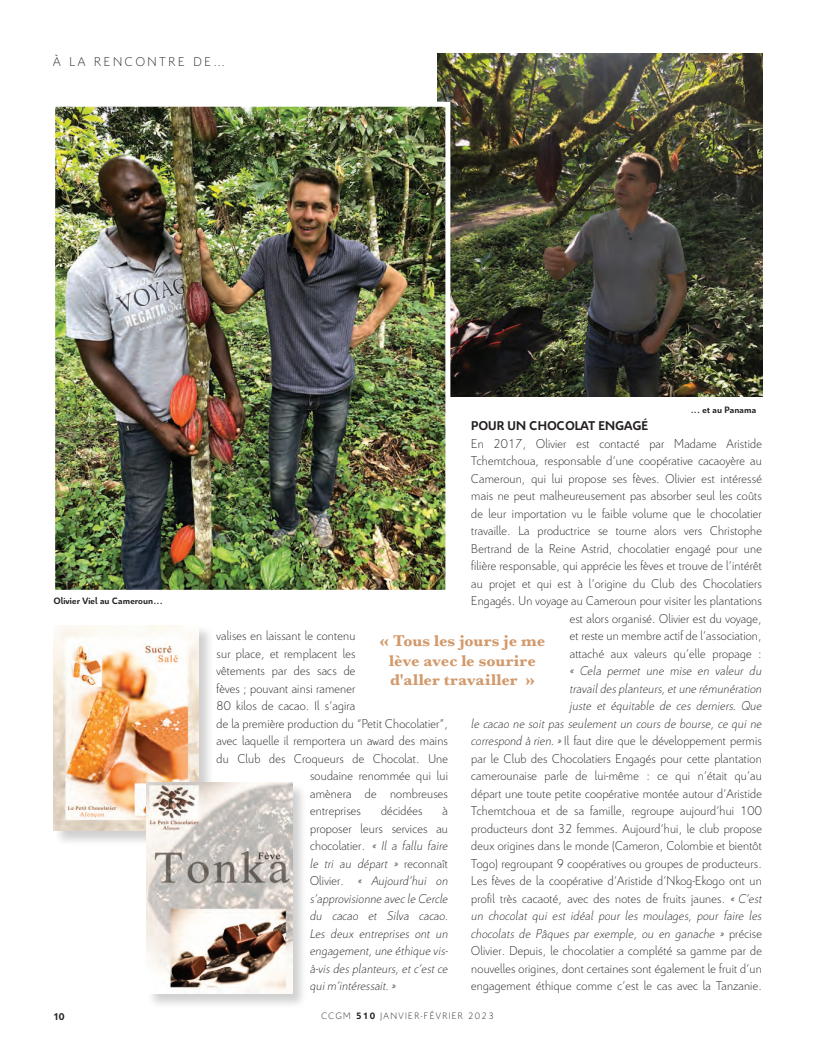
<style>
.page{position:relative;width:815px;height:1063px;background:#fff}
.page>*{position:absolute;margin:0;border:0;box-sizing:border-box;transform-origin:0 0}
.t1{font:700 16.25px/19.5px "Baskerville";color:#d29a6c;text-align:center}
.t2{font:300 13.75px/17.5px "Citroen";letter-spacing:.015em;color:#231f20;text-align:right}
.t3{font:italic 300 13.75px/17.5px "Citroen";letter-spacing:.015em;color:#231f20;text-align:justify}
.t4{font:700 13.75px "Citroen";letter-spacing:.015em;color:#231f20}
.t5{font:300 13.75px "Citroen";letter-spacing:.2em;color:#231f20}
.t6{font:700 10.62px "Citroen";color:#231f20}
.t7{font:700 10px "Citroen";letter-spacing:.015em;color:#231f20}
.t8{font:300 10px "Citroen";letter-spacing:.14em;color:#231f20}
.s1{font-style:italic}
.s2{font-style:normal}
.s3{font-weight:700}
</style>
<div class="page">
<img style="left:438px;top:54px;width:324px;height:343px">
<img style="left:56px;top:108px;width:388px;height:481px">
<div style="left:50px;top:102px;width:400px;height:493px;border:5px solid #fff"></div>
<div style="left:53px;top:625px;width:161px;height:221px;background:#231f20;opacity:.21"></div>
<img style="left:54px;top:625px;width:145px;height:206px">
<div style="left:147px;top:782px;width:161px;height:227px;background:#231f20;opacity:.21"></div>
<img style="left:147px;top:783px;width:145px;height:211px">
<p class="t5" style="left:53px;top:52px;width:174px">À LA RENCONTRE DE…</p>
<p class="t7" style="left:691px;top:403px;width:67px">... et au Panama</p>
<p class="t7" style="left:54px;top:594px;width:110px">Olivier Viel au Cameroun...</p>
<p class="t4" style="left:471px;top:416px;width:178px">POUR UN CHOCOLAT ENGAGÉ</p>
<p class="t2" style="left:471px;top:434px;width:292px">En 2017, Olivier est contacté par Madame Aristide Tchemtchoua, responsable d’une coopérative cacaoyère au Cameroun, qui lui propose ses fèves. Olivier est intéressé mais ne peut malheureusement pas absorber seul les coûts de leur importation vu le faible volume que le chocolatier travaille. La productrice se tourne alors vers Christophe Bertrand de la Reine Astrid, chocolatier engagé pour une filière responsable, qui apprécie les fèves et trouve de l’intérêt au projet et qui est à l'origine du Club des Chocolatiers Engagés. Un voyage au Cameroun pour visiter les plantations est alors organisé. Olivier est du voyage,<br>et reste un membre actif de l’association,<br>attaché aux valeurs qu’elle propage :</p>
<p class="t2" style="left:471px;top:661px;width:292px"><span class="s1">« Cela permet une mise en valeur du<br>travail des planteurs, et une rémunération<br>juste et équitable de ces derniers. Que<br>le cacao ne soit pas seulement un cours de bourse, ce qui ne correspond à rien. »</span> Il faut dire que le développement permis par le Club des Chocolatiers Engagés pour cette plantation camerounaise parle de lui-même : ce qui n’était qu’au départ une toute petite coopérative montée autour d’Aristide Tchemtchoua et de sa famille, regroupe aujourd’hui 100 producteurs dont 32 femmes. Aujourd’hui, le club propose deux origines dans le monde (Cameron, Colombie et bientôt Togo) regroupant 9 coopératives ou groupes de producteurs.<br>Les fèves de la coopérative d’Aristide d’Nkog-Ekogo ont un profil très cacaoté, avec des notes de fruits jaunes. <span class="s1">« C’est un chocolat qui est idéal pour les moulages, pour faire les chocolats de Pâques par exemple, ou en ganache »</span> précise Olivier. Depuis, le chocolatier a complété sa gamme par de nouvelles origines, dont certaines sont également le fruit d’un engagement éthique comme c’est le cas avec la Tanzanie.</p>
<p class="t2" style="left:217px;top:626px;width:140px">valises en laissant le contenu</p>
<p class="t2" style="left:217px;top:644px;width:140px">sur place, et remplacent les</p>
<p class="t2" style="left:217px;top:661px;width:140px">vêtements par des sacs de</p>
<p class="t2" style="left:217px;top:679px;width:140px">fèves ; pouvant ainsi ramener</p>
<p class="t2" style="left:217px;top:696px;width:140px">80 kilos de cacao. Il s’agira</p>
<p class="t2" style="left:217px;top:714px;width:233px">de la première production du “Petit Chocolatier”,</p>
<p class="t2" style="left:217px;top:731px;width:233px">avec laquelle il remportera un award des mains</p>
<p class="t2" style="left:217px;top:749px;width:233px">du Club des Croqueurs de Chocolat. Une</p>
<p class="t2" style="left:310px;top:766px;width:139px">soudaine renommée qui lui</p>
<p class="t2" style="left:310px;top:784px;width:139px">amènera de nombreuses</p>
<p class="t2" style="left:310px;top:801px;width:52px">entreprises</p>
<p class="t2" style="left:381px;top:801px;width:43px">décidées</p>
<p class="t1" style="left:380px;top:632px;width:167px">« Tous les jours je me lève avec le sourire d'aller travailler »</p>
<p class="t3" style="left:310px;top:801px;width:139px;text-indent:132px"><span class="s2">à proposer leurs services au chocolatier.</span> « Il a fallu faire le tri au départ » <span class="s2">reconnaît Olivier.</span> « Aujourd’hui on s’approvisionne avec le Cercle du cacao et Silva cacao.<br>Les deux entreprises ont un engagement, une éthique vis&shy;à-vis des planteurs, et c’est ce qui m’intéressait. »</p>
<p class="t6" style="left:53px;top:1010px;width:13px">10</p>
<p class="t8" style="left:321px;top:1009px;width:174px">CCGM <span class="s3">510</span> JANVIER-FÉVRIER 2023</p>
</div>
